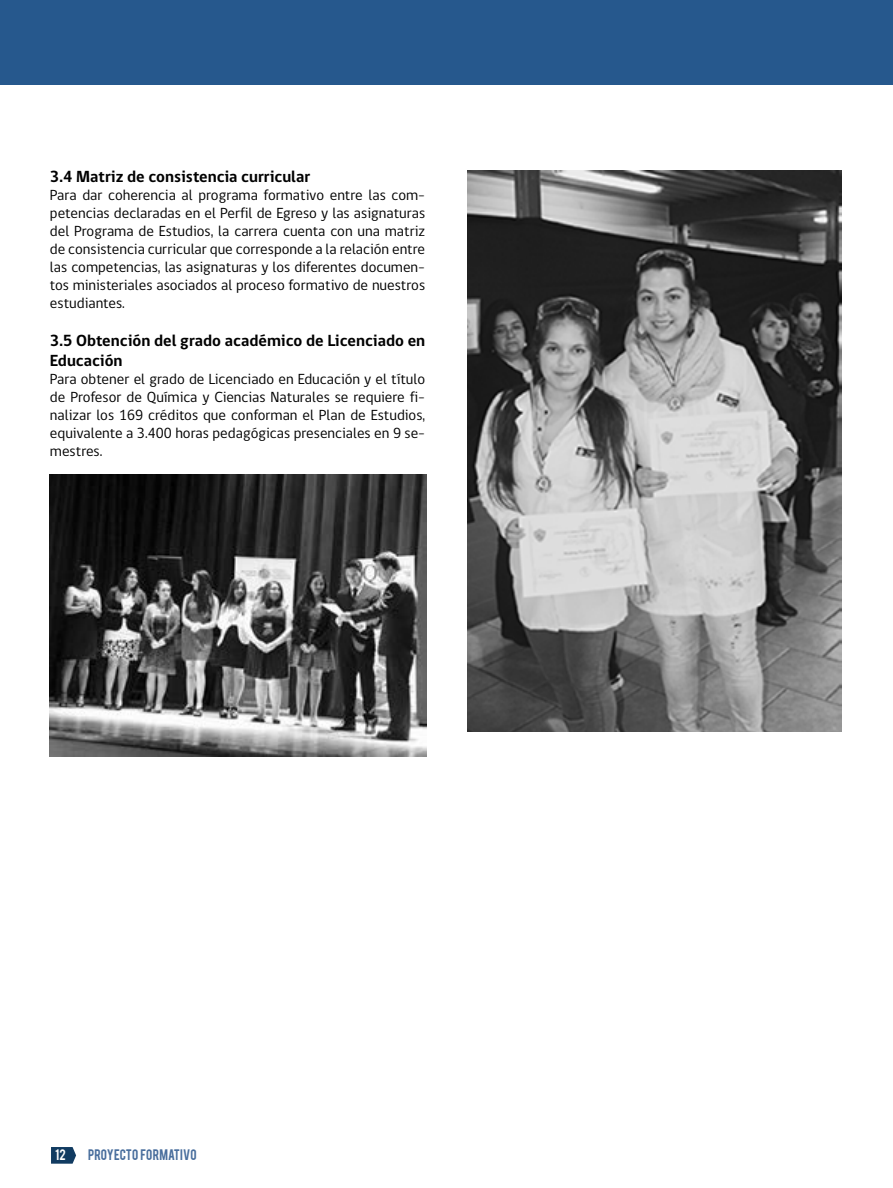
<style>
.page{position:relative;width:893px;height:1188px;background:#fff}
.page>*{position:absolute;margin:0;border:0;box-sizing:border-box;transform-origin:0 0}
.t1{font:700 16.5px/19.8px "gob CL";color:#000}
.t2{font:15px/18px "gob CL";color:#000;text-align:justify}
.t3{font:12px "Bebas";color:#496e9d}
.t4{font:12px "Bebas";color:#fff}
</style>
<div class="page">
<svg style="left:51px;top:1147px;width:25px;height:17px"></svg>
<div style="left:0;top:0;width:893px;height:85px;background:#26588d"></div>
<img style="left:50px;top:474px;width:376px;height:282px">
<img style="left:468px;top:170px;width:374px;height:561px">
<p class="t1" style="left:50px;top:167px;width:262px">3.4 Matriz de consistencia curricular</p>
<p class="t2" style="left:50px;top:187px;width:377px">Para dar coherencia al programa formativo entre las com&shy;petencias declaradas en el Perfil de Egreso y las asignaturas del Programa de Estudios, la carrera cuenta con una matriz de consistencia curricular que corresponde a la relación entre las competencias, las asignaturas y los diferentes documen&shy;tos ministeriales asociados al proceso formativo de nuestros estudiantes.</p>
<p class="t1" style="left:50px;top:331px;width:377px">3.5 Obtención del grado académico de Licenciado en<br>Educación</p>
<p class="t2" style="left:50px;top:370px;width:377px">Para obtener el grado de Licenciado en Educación y el título de Profesor de Química y Ciencias Naturales se requiere fi&shy;nalizar los 169 créditos que conforman el Plan de Estudios, equivalente a 3.400 horas pedagógicas presenciales en 9 se&shy;mestres.</p>
<p class="t4" style="left:55px;top:1146px;width:12px">12</p>
<p class="t3" style="left:88px;top:1146px;width:110px">PROYECTO FORMATIVO</p>
</div>
